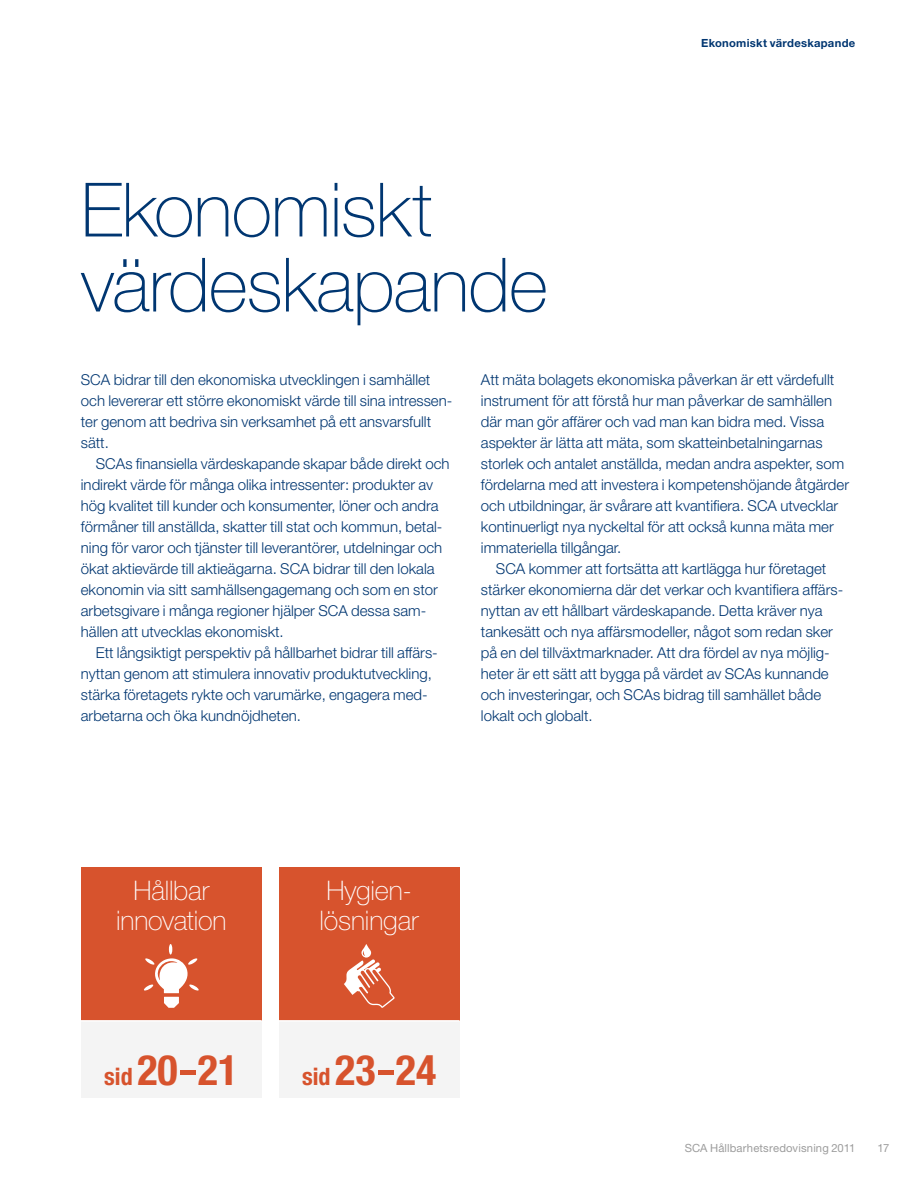
<style>
.page{position:relative;width:915px;height:1191px;background:#fff}
.page>*{position:absolute;margin:0;border:0;box-sizing:border-box;transform-origin:0 0}
.t1{font:100 75px/75px "Helvetica Neue LT Std";letter-spacing:-.015em;color:#003671}
.t2{font:700 condensed 42px "Helvetica Neue LT Std";color:#d7532d}
.t3{font:100 27px/30px "Helvetica Neue LT Std";letter-spacing:-.005em;color:#fff;text-align:center}
.t4{font:300 15px "Helvetica Neue LT Std";color:#003671}
.t5{font:11.25px "Helvetica Neue LT Std";letter-spacing:.015em;color:#9d9d9d}
.t6{font:700 11.25px "Helvetica Neue LT Std";letter-spacing:.025em;color:#003671}
.s1{font-size:24px}
</style>
<div class="page">
<div style="left:81px;top:867px;width:180px;height:153px;background:#d7532d"></div>
<div style="left:81px;top:1020px;width:180px;height:77px;background:#f4f4f4"></div>
<hr style="left:81px;top:1020px;width:180px;height:1px;background:#fff">
<svg style="left:144px;top:944px;width:55px;height:63px"></svg>
<div style="left:279px;top:867px;width:180px;height:153px;background:#d7532d"></div>
<div style="left:279px;top:1020px;width:180px;height:77px;background:#f4f4f4"></div>
<hr style="left:279px;top:1020px;width:180px;height:1px;background:#fff">
<svg style="left:344px;top:944px;width:50px;height:63px"></svg>
<p class="t1" style="left:81px;top:172px;width:468px">Ekonomiskt värdeskapande</p>
<p class="t6" style="left:701px;top:36px;width:156px">Ekonomiskt värdeskapande</p>
<p class="t4" style="left:81px;top:370px;width:351px">SCA bidrar till den ekonomiska utvecklingen i samhället</p>
<p class="t4" style="left:81px;top:391px;width:373px">och levererar ett större ekonomiskt värde till sina intressen-</p>
<p class="t4" style="left:81px;top:412px;width:351px">ter genom att bedriva sin verksamhet på ett ansvarsfullt</p>
<p class="t4" style="left:81px;top:433px;width:30px">sätt.</p>
<p class="t4" style="left:96px;top:454px;width:355px">SCAs finansiella värdeskapande skapar både direkt och</p>
<p class="t4" style="left:81px;top:475px;width:354px">indirekt värde för många olika intressenter: produkter av</p>
<p class="t4" style="left:81px;top:496px;width:359px">hög kvalitet till kunder och konsumenter, löner och andra</p>
<p class="t4" style="left:81px;top:517px;width:363px">förmåner till anställda, skatter till stat och kommun, betal-</p>
<p class="t4" style="left:81px;top:538px;width:363px">ning för varor och tjänster till leverantörer, utdelningar och</p>
<p class="t4" style="left:81px;top:559px;width:355px">ökat aktievärde till aktieägarna. SCA bidrar till den lokala</p>
<p class="t4" style="left:81px;top:580px;width:358px">ekonomin via sitt samhällsengagemang och som en stor</p>
<p class="t4" style="left:81px;top:601px;width:347px">arbetsgivare i många regioner hjälper SCA dessa sam-</p>
<p class="t4" style="left:81px;top:622px;width:204px">hällen att utvecklas ekonomiskt.</p>
<p class="t4" style="left:96px;top:643px;width:343px">Ett långsiktigt perspektiv på hållbarhet bidrar till affärs-</p>
<p class="t4" style="left:81px;top:664px;width:352px">nyttan genom att stimulera innovativ produktutveckling,</p>
<p class="t4" style="left:81px;top:685px;width:348px">stärka företagets rykte och varumärke, engagera med-</p>
<p class="t4" style="left:81px;top:706px;width:222px">arbetarna och öka kundnöjdheten.</p>
<p class="t4" style="left:480px;top:370px;width:355px">Att mäta bolagets ekonomiska påverkan är ett värdefullt</p>
<p class="t4" style="left:480px;top:391px;width:352px">instrument för att förstå hur man påverkar de samhällen</p>
<p class="t4" style="left:480px;top:412px;width:344px">där man gör affärer och vad man kan bidra med. Vissa</p>
<p class="t4" style="left:480px;top:433px;width:343px">aspekter är lätta att mäta, som skatteinbetalningarnas</p>
<p class="t4" style="left:480px;top:454px;width:365px">storlek och antalet anställda, medan andra aspekter, som</p>
<p class="t4" style="left:480px;top:475px;width:369px">fördelarna med att investera i kompetenshöjande åtgärder</p>
<p class="t4" style="left:480px;top:496px;width:359px">och utbildningar, är svårare att kvantifiera. SCA utvecklar</p>
<p class="t4" style="left:480px;top:517px;width:354px">kontinuerligt nya nyckeltal för att också kunna mäta mer</p>
<p class="t4" style="left:480px;top:538px;width:142px">immateriella tillgångar.</p>
<p class="t4" style="left:495px;top:559px;width:332px">SCA kommer att fortsätta att kartlägga hur företaget</p>
<p class="t4" style="left:480px;top:580px;width:364px">stärker ekonomierna där det verkar och kvantifiera affärs-</p>
<p class="t4" style="left:480px;top:601px;width:343px">nyttan av ett hållbart värdeskapande. Detta kräver nya</p>
<p class="t4" style="left:480px;top:622px;width:353px">tankesätt och nya affärsmodeller, något som redan sker</p>
<p class="t4" style="left:480px;top:643px;width:350px">på en del tillväxtmarknader. Att dra fördel av nya möjlig-</p>
<p class="t4" style="left:480px;top:664px;width:349px">heter är ett sätt att bygga på värdet av SCAs kunnande</p>
<p class="t4" style="left:480px;top:685px;width:342px">och investeringar, och SCAs bidrag till samhället både</p>
<p class="t4" style="left:480px;top:706px;width:113px">lokalt och globalt.</p>
<p class="t3" style="left:116px;top:875px;width:112px">Hållbar innovation</p>
<p class="t2" style="left:104px;top:1044px;width:135px"><span class="s1">sid</span> 20-21</p>
<p class="t3" style="left:319px;top:875px;width:101px;text-align:left">Hygien&shy;lösningar</p>
<p class="t2" style="left:302px;top:1044px;width:135px"><span class="s1">sid</span> 23-24</p>
<p class="t5" style="left:684px;top:1141px;width:172px">SCA Hållbarhetsredovisning 2011</p>
<p class="t5" style="left:877px;top:1141px;width:13px">17</p>
</div>
